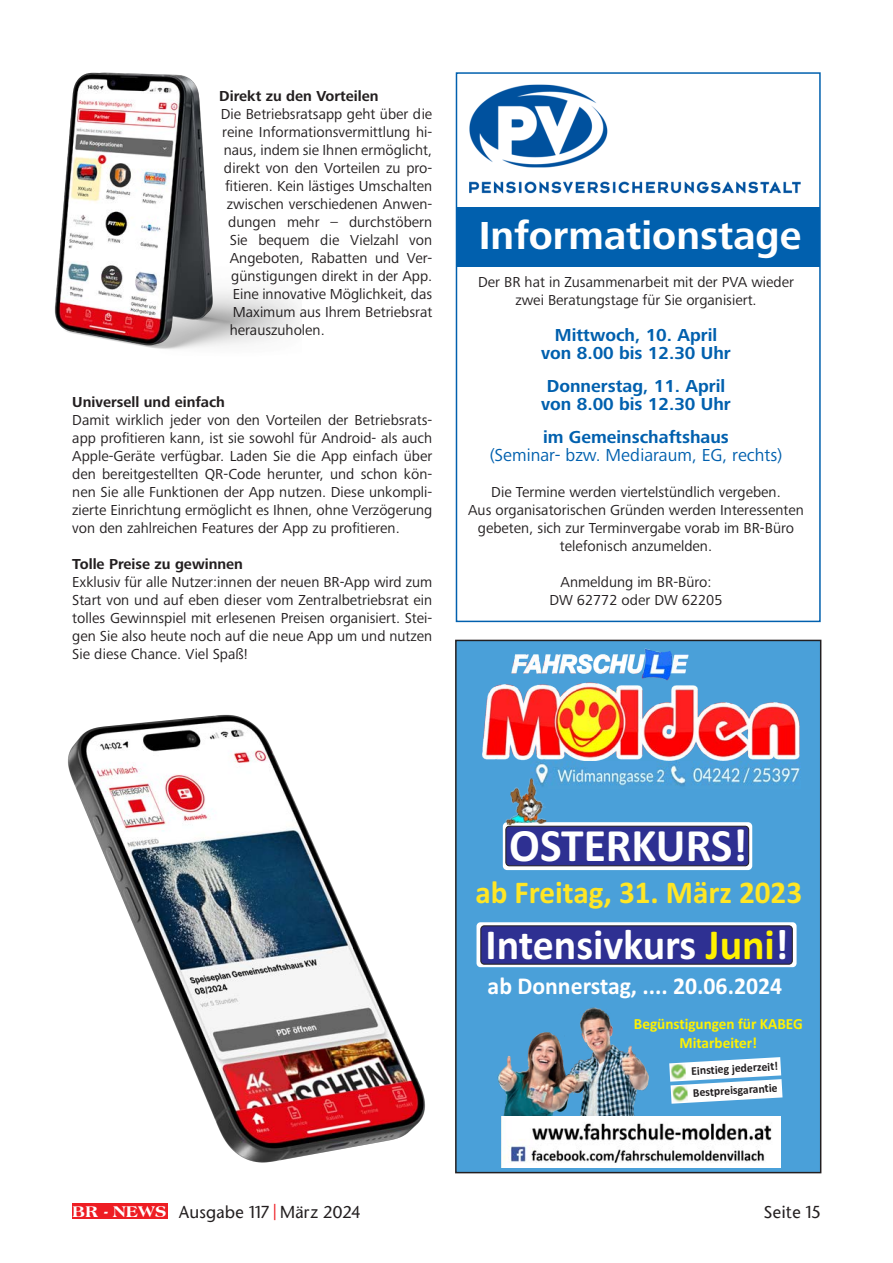
<style>
.page{position:relative;width:893px;height:1263px;background:#fff}
.page>*{position:absolute;margin:0;border:0;box-sizing:border-box;transform-origin:0 0}
.t1{font:700 46.65px "Calibri";color:#fff}
.t2{font:700 42.9px "Calibri";color:#fff}
.Fließtext_Bold{font:700 40.5px "Frutiger Next Pro";color:#fff}
.t3{font:700 31.95px "Calibri";color:#ffe625}
.t4{font:700 24.3px "Calibri";color:#fff}
.Fließtext_Regular{font:700 18px "Frutiger Next Pro";color:#0160ae}
.Fließtext_Regular-2{font:18px "Frutiger Next Pro";color:#0160ae}
.t5{font:500 16.5px "Stone Sans";letter-spacing:.005em;color:#231f20}
.t6{font:700 15.6px/18.9px "Calibri";color:#fff101;text-align:center}
.Fließtext_Regular-3{font:15px/18px "Frutiger Next Pro";color:#231f20;text-align:justify}
.Fließtext_Regular-4{font:700 15px "Frutiger Next Pro";color:#231f20}
.t7{font:700 12px/21.8px "Calibri";color:#231f20}
.s1{color:#fff101}
.s2{font-family:"Americana BT";font-weight:800;font-size:16.65px;color:#fff}
.s3{color:#ee1d23}
</style>
<div class="page">
<div style="left:72px;top:1203px;width:95px;height:16px;background:#ee1d23"></div>
<div style="left:458px;top:643px;width:360px;height:527px;background:#4aa0d9"></div>
<img style="left:472px;top:647px;width:332px;height:119px">
<img style="left:530px;top:762px;width:271px;height:26px">
<svg style="left:476px;top:922px;width:321px;height:45px"></svg>
<div style="left:481px;top:926px;width:311px;height:38px;background:#2e3092;border-radius:3px"></div>
<div style="left:481px;top:926px;width:311px;height:38px;border:1px solid #231f20;border-radius:3px"></div>
<svg style="left:669px;top:1057px;width:113px;height:47px"></svg>
<img style="left:672px;top:1085px;width:16px;height:17px">
<img style="left:495px;top:1007px;width:155px;height:117px">
<img style="left:502px;top:1116px;width:278px;height:51px">
<svg style="left:503px;top:822px;width:249px;height:48px"></svg>
<div style="left:506px;top:826px;width:243px;height:40px;background:#2e3092;border-radius:4px"></div>
<div style="left:506px;top:826px;width:243px;height:40px;border:1px solid #231f20;border-radius:4px"></div>
<img style="left:504px;top:775px;width:50px;height:57px">
<div style="left:455px;top:640px;width:366px;height:533px;border:2px solid #231f20"></div>
<img style="left:469px;top:84px;width:332px;height:110px">
<div style="left:456px;top:72px;width:365px;height:550px;border:2px solid #0160ae"></div>
<div style="left:457px;top:207px;width:363px;height:60px;background:#0160ae"></div>
<img style="left:54px;top:72px;width:246px;height:277px">
<img style="left:68px;top:714px;width:357px;height:449px">
<p class="Fließtext_Regular-4" style="left:219px;top:88px;width:161px">Direkt zu den Vorteilen</p>
<p class="Fließtext_Regular-3" style="left:221px;top:105px;width:213px">Die Betriebsratsapp geht über die</p>
<p class="Fließtext_Regular-3" style="left:222px;top:123px;width:212px">reine Informationsvermittlung hi-</p>
<p class="Fließtext_Regular-3" style="left:224px;top:141px;width:210px">naus, indem sie Ihnen ermöglicht,</p>
<p class="Fließtext_Regular-3" style="left:224px;top:159px;width:210px">direkt von den Vorteilen zu pro-</p>
<p class="Fließtext_Regular-3" style="left:225px;top:177px;width:208px">fitieren. Kein lästiges Umschalten</p>
<p class="Fließtext_Regular-3" style="left:227px;top:195px;width:207px">zwischen verschiedenen Anwen-</p>
<p class="Fließtext_Regular-3" style="left:228px;top:213px;width:205px">dungen mehr – durchstöbern</p>
<p class="Fließtext_Regular-3" style="left:230px;top:231px;width:204px">Sie bequem die Vielzahl von</p>
<p class="Fließtext_Regular-3" style="left:230px;top:249px;width:204px">Angeboten, Rabatten und Ver-</p>
<p class="Fließtext_Regular-3" style="left:231px;top:267px;width:202px">günstigungen direkt in der App.</p>
<p class="Fließtext_Regular-3" style="left:233px;top:285px;width:201px">Eine innovative Möglichkeit, das</p>
<p class="Fließtext_Regular-3" style="left:233px;top:303px;width:201px">Maximum aus Ihrem Betriebsrat</p>
<p class="Fließtext_Regular-3" style="left:230px;top:321px;width:96px">herauszuholen.</p>
<p class="Fließtext_Regular-4" style="left:72px;top:394px;width:154px">Universell und einfach</p>
<p class="Fließtext_Regular-3" style="left:72px;top:411px;width:362px">Damit wirklich jeder von den Vorteilen der Betriebsrats&shy;app profitieren kann, ist sie sowohl für Android- als auch Apple-Geräte verfügbar. Laden Sie die App einfach über den bereitgestellten QR-Code herunter, und schon kön&shy;nen Sie alle Funktionen der App nutzen. Diese unkompli&shy;zierte Einrichtung ermöglicht es Ihnen, ohne Verzögerung von den zahlreichen Features der App zu profitieren.</p>
<p class="Fließtext_Regular-4" style="left:72px;top:556px;width:172px">Tolle Preise zu gewinnen</p>
<p class="Fließtext_Regular-3" style="left:72px;top:573px;width:362px">Exklusiv für alle Nutzer:innen der neuen BR-App wird zum Start von und auf eben dieser vom Zentralbetriebsrat ein tolles Gewinnspiel mit erlesenen Preisen organisiert. Stei&shy;gen Sie also heute noch auf die neue App um und nutzen Sie diese Chance. Viel Spaß!</p>
<p class="Fließtext_Bold" style="left:479px;top:212px;width:324px">Informationstage</p>
<p class="Fließtext_Regular-3" style="left:478px;top:273px;width:317px">Der BR hat in Zusammenarbeit mit der PVA wieder</p>
<p class="Fließtext_Regular-3" style="left:515px;top:291px;width:243px">zwei Beratungstage für Sie organisiert.</p>
<p class="Fließtext_Regular" style="left:555px;top:325px;width:164px">Mittwoch, 10. April</p>
<p class="Fließtext_Regular" style="left:541px;top:343px;width:191px">von 8.00 bis 12.30 Uhr</p>
<p class="Fließtext_Regular" style="left:547px;top:376px;width:180px">Donnerstag, 11. April</p>
<p class="Fließtext_Regular" style="left:541px;top:394px;width:191px">von 8.00 bis 12.30 Uhr</p>
<p class="Fließtext_Regular" style="left:543px;top:427px;width:187px">im Gemeinschaftshaus</p>
<p class="Fließtext_Regular-2" style="left:490px;top:445px;width:294px">(Seminar- bzw. Mediaraum, EG, rechts)</p>
<p class="Fließtext_Regular-3" style="left:491px;top:483px;width:291px">Die Termine werden viertelstündlich vergeben.</p>
<p class="Fließtext_Regular-3" style="left:468px;top:501px;width:337px;text-align:center">Aus organisatorischen Gründen werden Interessenten gebeten, sich zur Terminvergabe vorab im BR-Büro telefonisch anzumelden.</p>
<p class="Fließtext_Regular-3" style="left:560px;top:573px;width:152px">Anmeldung im BR-Büro:</p>
<p class="Fließtext_Regular-3" style="left:549px;top:591px;width:175px">DW 62772 oder DW 62205</p>
<p class="t1" style="left:509px;top:813px;width:240px">OSTERKURS!</p>
<p class="t3" style="left:475px;top:870px;width:328px">ab Freitag, 31. März 2023</p>
<p class="t2" style="left:485px;top:914px;width:305px">Intensivkurs <span class="s1">Juni</span>!</p>
<p class="t4" style="left:488px;top:969px;width:296px">ab Donnerstag, .... 20.06.2024</p>
<p class="t6" style="left:634px;top:1014px;width:170px">Begünstigungen für KABEG<br>Mitarbeiter!</p>
<p class="t7" style="left:691px;top:1060px;width:88px;rotate:-3deg">Einstieg jederzeit!<br>Bestpreisgarantie</p>
<p class="t5" style="left:72px;top:1201px;width:290px"><span class="s2">BR - NEWS</span> Ausgabe 117 <span class="s3">|</span> März 2024</p>
<p class="t5" style="left:763px;top:1201px;width:59px">Seite 15</p>
</div>
